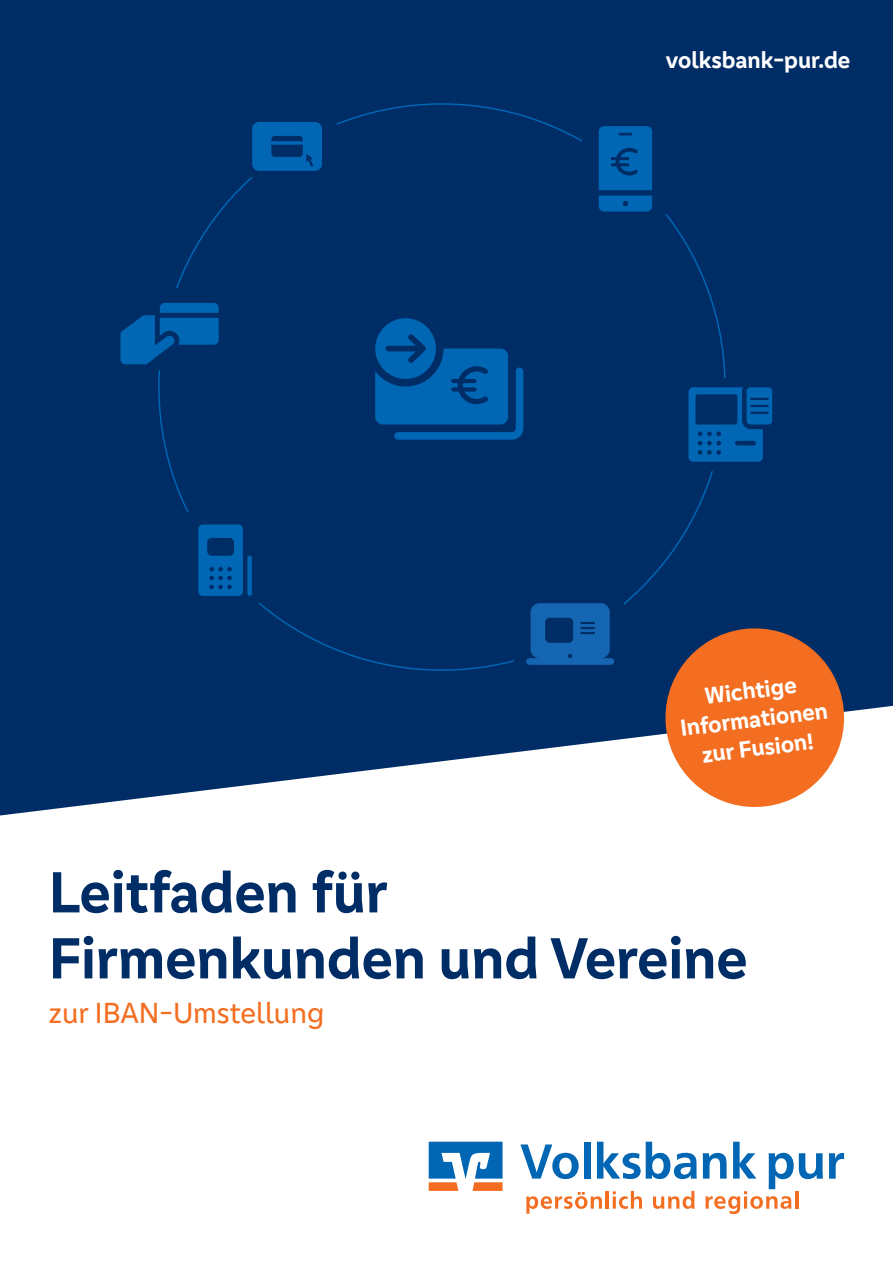
<style>
.page{position:relative;width:893px;height:1263px;background:#fff}
.page>*{position:absolute;margin:0;border:0;box-sizing:border-box;transform-origin:0 0}
.t1{font:700 60px/66px "Genos GFG";color:#002d66}
.t2{font:30px "Genos GFG";color:#f36e21}
.t3{font:700 24px/28.8px "Genos GFG";color:#fff;text-align:center}
</style>
<div class="page">
<div style="left:0;top:0;width:893px;height:1167px;background:#002d66"></div>
<svg style="left:0;top:706px;width:893px;height:509px;fill:#fff"></svg>
<svg style="left:526px;top:1192px;width:76px;height:22px"></svg>
<hr style="left:606px;top:1191px;width:3px;height:17px;background:#f36e21">
<svg style="left:613px;top:1191px;width:29px;height:18px"></svg>
<svg style="left:653px;top:1191px;width:41px;height:18px"></svg>
<svg style="left:520px;top:1144px;width:59px;height:35px"></svg>
<div style="left:584px;top:1142px;width:6px;height:36px;background:#0166b3"></div>
<svg style="left:597px;top:1142px;width:100px;height:37px;background:#91bcde"></svg>
<svg style="left:429px;top:1142px;width:74px;height:49px"></svg>
<svg style="left:703px;top:1142px;width:120px;height:72px"></svg>
<svg style="left:829px;top:1153px;width:15px;height:26px"></svg>
<svg style="left:660px;top:628px;width:189px;height:184px;background:#d57b4b"></svg>
<svg style="left:252px;top:122px;width:70px;height:49px"></svg>
<svg style="left:375px;top:318px;width:148px;height:122px"></svg>
<svg style="left:526px;top:603px;width:88px;height:62px"></svg>
<svg style="left:599px;top:126px;width:53px;height:86px;background:#005da7"></svg>
<svg style="left:198px;top:524px;width:54px;height:72px"></svg>
<svg style="left:120px;top:303px;width:99px;height:61px"></svg>
<svg style="left:688px;top:387px;width:84px;height:75px"></svg>
<p class="t3" style="left:666px;top:45px;width:186px">volksbank-pur.de</p>
<p class="t3" style="left:675px;top:685px;width:150px;rotate:-7deg">Wichtige<br>Informationen zur Fusion!</p>
<h1 class="t1" style="left:49px;top:860px;width:700px">Leitfaden für<br>Firmenkunden und Vereine</h1>
<p class="t2" style="left:49px;top:996px;width:277px">zur IBAN-Umstellung</p>
</div>
